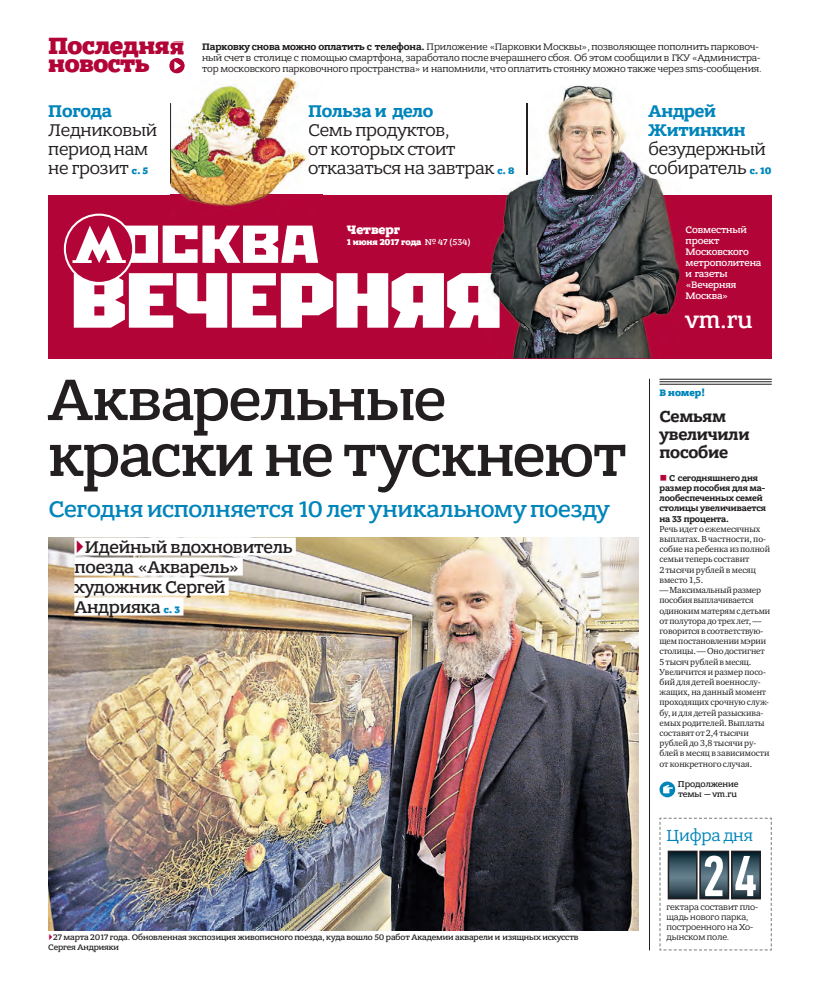
<style>
.page{position:relative;width:820px;height:993px;background:#fff}
.page>*{position:absolute;margin:0;border:0;box-sizing:border-box;transform-origin:0 0}
.t1{font:500 62px/55.8px "Bandera Pro";letter-spacing:-.02em;color:#231f20}
.t2{font:500 57.7px "PF Din Text Comp Pro";color:#fff}
.t3{font:800 25px/18px "Bandera Pro";letter-spacing:-.02em;color:#b30437}
.t4{font:500 24.7px "Bandera Pro";color:#fff}
.t5{font:500 24px "Bandera Pro";letter-spacing:-.01em;color:#0085bb}
.t6{font:18px/19px "Bandera Pro";letter-spacing:-.01em;color:#231f20}
.t7{font:500 18px/20px "Bandera Pro";letter-spacing:-.01em;color:#231f20}
.t8{font:700 18px "Bandera Pro";letter-spacing:-.01em;color:#0085bb}
.t9{font:700 17px/18px "Bandera Pro";letter-spacing:-.01em;color:#231f20}
.t10{font:17px "Bandera Pro";letter-spacing:-.01em;color:#0085bb}
.t11{font:800 13px "Bandera Pro";letter-spacing:-.005em;color:#fff}
.t12{font:10px/11px "Bandera Pro";letter-spacing:-.01em;color:#231f20}
.t13{font:500 10px/11px "Bandera Pro";letter-spacing:-.01em;color:#fff}
.t14{font:800 10px "Bandera Pro";letter-spacing:-.005em;color:#0085bb}
.t15{font:800 10px "Bandera Pro";color:#0086bb}
.t16{font:9px/10.2px "Charter ITC";letter-spacing:-.01em;color:#231f20}
.t17{font:700 9px/10.2px "Bandera Pro";letter-spacing:-.01em;color:#231f20}
.t18{font:9px/10.2px "Bandera Pro";letter-spacing:-.01em;color:#231f20}
.t19{font:800 9px "Bandera Pro";letter-spacing:-.01em;color:#fff}
.t20{font:500 9px/10.2px "Bandera Pro";letter-spacing:-.01em;color:#231f20}
.t21{font:500 8.5px/10.2px "Bandera Pro";letter-spacing:-.01em;color:#231f20}
.s1{font-weight:800;font-size:10px;color:#0085bb}
.s2{font-weight:700}
.s3{font-weight:700;color:#0086bb}
.s4{font-weight:700;color:#0085bb}
.s5{font-weight:400;font-size:18px;color:#231f20}
.s6{font-weight:500}
.s7{font-family:"PF Din Text Cond Pro X Black";font-weight:400;color:#b30437}
</style>
<div class="page">
<div style="left:48px;top:195px;width:723px;height:163px;background:#b30437"></div>
<hr style="left:649px;top:378px;width:1px;height:572px;background:#231f20">
<hr style="left:659px;top:378px;width:112px;height:1px;background:#231f20">
<hr style="left:659px;top:381px;width:112px;height:1px;background:#231f20">
<hr style="left:659px;top:383px;width:112px;height:1px;background:#231f20">
<svg style="left:74px;top:273px;width:402px;height:54px"></svg>
<div style="left:65px;top:214px;width:68px;height:69px;background:#b30437;border-radius:50%"></div>
<div style="left:64px;top:213px;width:70px;height:71px;border:2px solid #fff;border-radius:50%"></div>
<svg style="left:72px;top:225px;width:246px;height:38px"></svg>
<svg style="left:659px;top:781px;width:16px;height:16px"></svg>
<svg style="left:662px;top:784px;width:11px;height:9px"></svg>
<svg style="left:659px;top:817px;width:113px;height:133px"></svg>
<img style="left:507px;top:85px;width:157px;height:110px">
<img style="left:478px;top:195px;width:202px;height:163px">
<img style="left:507px;top:167px;width:7px;height:7px">
<img style="left:648px;top:104px;width:16px;height:17px">
<img style="left:648px;top:124px;width:16px;height:12px">
<img style="left:649px;top:140px;width:15px;height:38px">
<img style="left:526px;top:103px;width:1px;height:71px">
<img style="left:476px;top:273px;width:23px;height:54px">
<img style="left:170px;top:63px;width:153px;height:143px">
<img style="left:170px;top:54px;width:14px;height:19px">
<img style="left:170px;top:43px;width:14px;height:11px">
<img style="left:308px;top:105px;width:15px;height:14px">
<img style="left:309px;top:124px;width:14px;height:16px">
<img style="left:308px;top:145px;width:15px;height:14px">
<img style="left:308px;top:164px;width:15px;height:14px">
<svg style="left:174px;top:61px;width:7px;height:9px"></svg>
<hr style="left:170px;top:103px;width:1px;height:80px;background:#231f20">
<img style="left:48px;top:537px;width:590px;height:392px">
<div style="left:74px;top:537px;width:222px;height:18px;background:#fff"></div>
<div style="left:74px;top:557px;width:169px;height:18px;background:#fff"></div>
<div style="left:74px;top:577px;width:154px;height:18px;background:#fff"></div>
<div style="left:74px;top:597px;width:109px;height:18px;background:#fff"></div>
<h3 class="t3" style="left:48px;top:39px;width:138px">Последняя новость</h3>
<h3 class="t8" style="left:48px;top:102px;width:65px">Погода</h3>
<h3 class="t6" style="left:48px;top:121px;width:110px">Ледниковый период нам не грозит <span class="s1">с. 5</span></h3>
<p class="t12" style="left:202px;top:42px;width:561px"><span class="s2">Парковку снова можно оплатить с телефона.</span> Приложение «Парковки Москвы», позволяющее пополнить парковоч&shy;ный счет в столице с помощью смартфона, заработало после вчерашнего сбоя. Об этом сообщили в ГКУ «Администра&shy;тор московского парковочного пространства» и напомнили, что оплатить стоянку можно также через sms-сообщения.</p>
<h3 class="t6" style="left:308px;top:102px;width:169px"><span class="s3">По</span><span class="s4">льза и дело<br></span>Семь продуктов,<br>от которых стоит отказаться на завтр</h3>
<h3 class="t6" style="left:648px;top:102px;width:124px"><span class="s3">Анд</span><span class="s4">рей<br></span><span class="s3">Жит</span><span class="s4">инкин </span>безудержный собиратель <span class="s1">с. 10</span></h3>
<p class="t15" style="left:475px;top:166px;width:41px"><span class="s5">ак</span> с. 8</p>
<h3 class="t11" style="left:347px;top:224px;width:55px">Четверг</h3>
<p class="t19" style="left:347px;top:238px;width:125px">1 июня 2017 года <span class="s6">№ 47 (534)</span></p>
<p class="t13" style="left:685px;top:225px;width:77px">Совместный проект<br>Московского метрополитена и газеты «Вечерняя<br>Москва»</p>
<h3 class="t4" style="left:685px;top:308px;width:69px">vm.ru</h3>
<h1 class="t1" style="left:48px;top:375px;width:579px">Акварельные краски не тускнеют</h1>
<h3 class="t5" style="left:49px;top:498px;width:562px">Сегодня исполняется 10 лет уникальному поезду</h3>
<h3 class="t7" style="left:74px;top:538px;width:220px"><span class="s7">▶</span>Идейный вдохновитель поезда «Акварель» художник Сергей<br>Андрияка <span class="s1">с. 3</span></h3>
<p class="t21" style="left:48px;top:932px;width:531px"><span class="s7">▶</span>27 марта 2017 года. Обновленная экспозиция живописного поезда, куда вошло 50 работ Академии акварели и изящных искусств<br>Сергея Андрияки</p>
<p class="t14" style="left:659px;top:388px;width:47px">В номер!</p>
<h3 class="t9" style="left:659px;top:408px;width:92px">Семьям увеличили пособие</h3>
<p class="t17" style="left:659px;top:473px;width:108px"><span class="s7">■</span> С сегодняшнего дня размер пособия для ма&shy;лообеспеченных семей столицы увеличивается на 33 процента.</p>
<p class="t16" style="left:659px;top:524px;width:112px">Речь идет о ежемесячных выплатах. В частности, по&shy;собие на ребенка из полной семьи теперь составит<br>2 тысячи рублей в месяц вместо 1,5.</p>
<p class="t16" style="left:659px;top:585px;width:112px">— Максимальный размер пособия выплачивается одиноким матерям с детьми от полутора до трех лет, — говорится в соответствую&shy;щем постановлении мэрии столицы. — Оно достигнет<br>5 тысяч рублей в месяц.<br>Увеличится и размер посо&shy;бий для детей военнослу&shy;жащих, на данный момент проходящих срочную служ&shy;бу, и для детей разыскива&shy;емых родителей. Выплаты составят от 2,4 тысячи рублей до 3,8 тысячи ру&shy;блей в месяц в зависимости от конкретного случая.</p>
<p class="t20" style="left:677px;top:779px;width:62px">Продолжение темы — vm.ru</p>
<h3 class="t10" style="left:666px;top:827px;width:88px">Цифра дня</h3>
<h2 class="t2" style="left:701px;top:842px;width:57px">24</h2>
<p class="t18" style="left:666px;top:901px;width:93px">гектара составит пло&shy;щадь нового парка, построенного на Хо&shy;дынском поле.</p>
</div>
